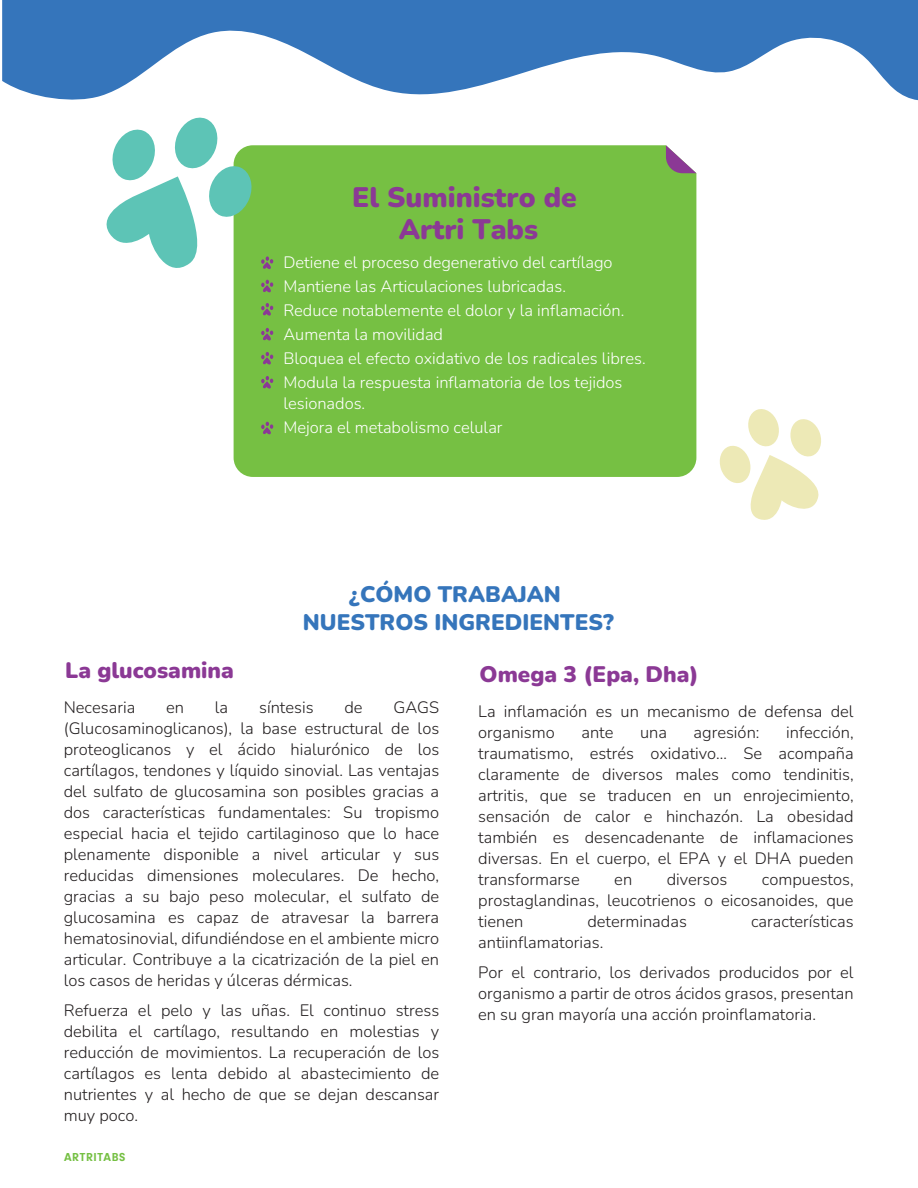
<style>
.page{position:relative;width:918px;height:1188px;background:#fff}
.page>*{position:absolute;margin:0;border:0;box-sizing:border-box;transform-origin:0 0}
.t1{font:200 28.05px/32px "Nunito";color:#8b3995;text-align:center}
.t2{font:200 22.5px/28.5px "Nunito";color:#3575bb;text-align:center}
.t3{font:200 22.5px "Nunito";color:#8b3995}
.t4{font:200 16.5px/21px "Nunito";color:#231f20;text-align:justify}
.t5{font:200 16.5px/24px "Nunito";color:#fff}
.t6{font:700 12px "Neuzeit Gro";letter-spacing:.05em;color:#75c043}
</style>
<div class="page">
<div style="left:234px;top:145px;width:462px;height:332px;background:#76c043"></div>
<svg style="left:666px;top:145px;width:30px;height:28px"></svg>
<svg style="left:261px;top:256px;width:12px;height:14px"></svg>
<svg style="left:261px;top:280px;width:12px;height:14px"></svg>
<svg style="left:261px;top:303px;width:12px;height:14px"></svg>
<svg style="left:261px;top:328px;width:12px;height:14px"></svg>
<svg style="left:261px;top:352px;width:12px;height:14px"></svg>
<svg style="left:261px;top:376px;width:12px;height:14px"></svg>
<svg style="left:261px;top:422px;width:12px;height:14px"></svg>
<svg style="left:106px;top:117px;width:149px;height:163px"></svg>
<svg style="left:719px;top:409px;width:102px;height:111px"></svg>
<svg style="left:2px;top:0;width:916px;height:101px;fill:#3575bb"></svg>
<h1 class="t1" style="left:352px;top:180px;width:226px">El Suministro de<br>Artri Tabs</h1>
<p class="t5" style="left:283px;top:250px;width:364px">Detiene el proceso degenerativo del cartílago Mantiene las Articulaciones lubricadas.<br>Reduce notablemente el dolor y la inflamación.<br>Aumenta la movilidad<br>Bloquea el efecto oxidativo de los radicales libres.<br>Modula la respuesta inflamatoria de los tejidos</p>
<p class="t5" style="left:283px;top:391px;width:221px">lesionados.<br>Mejora el metabolismo celular</p>
<h2 class="t3" style="left:65px;top:655px;width:170px">La glucosamina</h2>
<h2 class="t2" style="left:303px;top:579px;width:312px">¿CÓMO TRABAJAN<br>NUESTROS INGREDIENTES?</h2>
<h2 class="t3" style="left:480px;top:659px;width:221px">Omega 3 (Epa, Dha)</h2>
<p class="t4" style="left:64px;top:696px;width:73px">Necesaria</p>
<p class="t4" style="left:166px;top:696px;width:19px">en</p>
<p class="t4" style="left:215px;top:696px;width:15px">la</p>
<p class="t4" style="left:259px;top:696px;width:56px">síntesis</p>
<p class="t4" style="left:344px;top:696px;width:20px">de</p>
<p class="t4" style="left:64px;top:696px;width:377px;text-indent:330px">GAGS (Glucosaminoglicanos), la base estructural de los proteoglicanos y el ácido hialurónico de los cartílagos, tendones y líquido sinovial. Las ventajas del sulfato de glucosamina son posibles gracias a dos características fundamentales: Su tropismo especial hacia el tejido cartilaginoso que lo hace plenamente disponible a nivel articular y sus reducidas dimensiones moleculares. De hecho, gracias a su bajo peso molecular, el sulfato de glucosamina es capaz de atravesar la barrera hematosinovial, difundiéndose en el ambiente micro articular. Contribuye a la cicatrización de la piel en los casos de heridas y úlceras dérmicas.</p>
<p class="t4" style="left:64px;top:999px;width:377px">Refuerza el pelo y las uñas. El continuo stress debilita el cartílago, resultando en molestias y reducción de movimientos. La recuperación de los cartílagos es lenta debido al abastecimiento de nutrientes y al hecho de que se dejan descansar muy poco.</p>
<p class="t6" style="left:64px;top:1150px;width:63px">ARTRITABS</p>
<p class="t4" style="left:478px;top:701px;width:377px">La inflamación es un mecanismo de defensa del organismo</p>
<p class="t4" style="left:478px;top:722px;width:377px;text-indent:308px">infección, traumatismo, estrés oxidativo… Se acompaña claramente de diversos males como tendinitis, artritis, que se traducen en un enrojecimiento, sensación de calor e hinchazón. La obesidad también es desencadenante de inflamaciones diversas. En el cuerpo, el EPA y el DHA pueden transformarse</p>
<p class="t4" style="left:581px;top:722px;width:34px">ante</p>
<p class="t4" style="left:640px;top:722px;width:28px">una</p>
<p class="t4" style="left:694px;top:722px;width:67px">agresión:</p>
<p class="t4" style="left:614px;top:869px;width:19px">en</p>
<p class="t4" style="left:667px;top:869px;width:62px">diversos</p>
<p class="t4" style="left:478px;top:869px;width:377px;text-indent:284px">compuestos, prostaglandinas, leucotrienos o eicosanoides, que tienen</p>
<p class="t4" style="left:587px;top:911px;width:101px">determinadas</p>
<p class="t4" style="left:751px;top:911px;width:104px">características</p>
<p class="t4" style="left:478px;top:927px;width:377px;line-height:30px">antiinflamatorias.<br>Por el contrario, los derivados producidos por el</p>
<p class="t4" style="left:478px;top:983px;width:377px">organismo a partir de otros ácidos grasos, presentan en su gran mayoría una acción proinflamatoria.</p>
</div>
